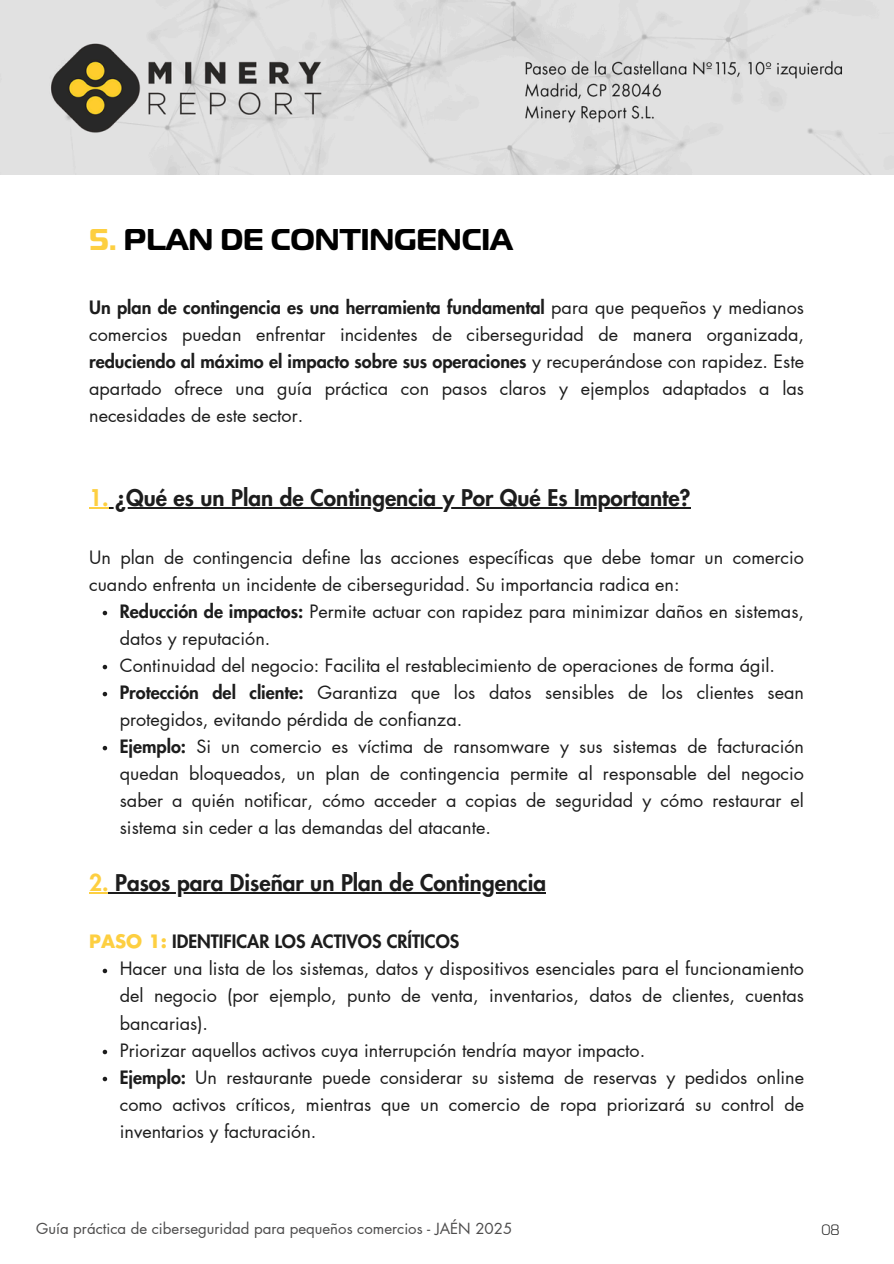
<style>
.page{position:relative;width:894px;height:1264px;background:#fff}
.page>*{position:absolute;margin:0;border:0;box-sizing:border-box;transform-origin:0 0}
.t1{font:700 30px "Magistral";color:#000}
.t2{font:800 22.5px "Futura LT Pro";color:#1d1d1d}
.t3{font:18px/27px "Futura LT Pro";color:#1d1d1d}
.t4{font:15px "Futura LT Pro";color:#4d4c4c}
.t5{font:300 15px "Magistral";color:#1d1d1d}
.s1{color:#fdcf41}
.s2{font-weight:800}
.s3{font-weight:700;color:#fdcf41}
</style>
<div class="page">
<img style="left:0;top:0;width:893px;height:175px">
<svg style="left:89px;top:507px;width:20px;height:1px"></svg>
<hr style="left:109px;top:507px;width:581px;height:1px;background:#1d1d1d">
<svg style="left:103px;top:610px;width:4px;height:5px"></svg>
<svg style="left:103px;top:664px;width:4px;height:5px"></svg>
<svg style="left:103px;top:691px;width:4px;height:5px"></svg>
<svg style="left:103px;top:745px;width:4px;height:5px"></svg>
<svg style="left:89px;top:892px;width:20px;height:1px"></svg>
<hr style="left:109px;top:892px;width:437px;height:1px;background:#1d1d1d">
<svg style="left:103px;top:968px;width:4px;height:5px"></svg>
<svg style="left:103px;top:1049px;width:4px;height:5px"></svg>
<svg style="left:103px;top:1076px;width:4px;height:5px"></svg>
<h1 class="t1" style="left:89px;top:219px;width:425px"><span class="s1">5.</span> PLAN DE CONTINGENCIA</h1>
<p class="t3" style="left:89px;top:294px;width:716px;text-align:justify"><span class="s2">Un plan de contingencia es una herramienta fundamental</span> para que pequeños y medianos comercios puedan enfrentar incidentes de ciberseguridad de manera organizada, <span class="s2">reduciendo al máximo el impacto sobre sus operaciones</span> y recuperándose con rapidez. Este apartado ofrece una guía práctica con pasos claros y ejemplos adaptados a las necesidades de este sector.</p>
<p class="t2" style="left:89px;top:487px;width:602px"><span class="s1">1.</span> ¿Qué es un Plan de Contingencia y Por Qué Es Importante?</p>
<p class="t3" style="left:89px;top:544px;width:716px">Un plan de contingencia define las acciones específicas que debe tomar un comercio cuando enfrenta un incidente de ciberseguridad. Su importancia radica en:</p>
<p class="t3" style="left:120px;top:598px;width:685px"><span class="s2">Reducción de impactos:</span> Permite actuar con rapidez para minimizar daños en sistemas, datos y reputación.<br>Continuidad del negocio: Facilita el restablecimiento de operaciones de forma ágil.<br><span class="s2">Protección del cliente:</span> Garantiza que los datos sensibles de los clientes sean protegidos, evitando pérdida de confianza.<br><span class="s2">Ejemplo:</span> Si un comercio es víctima de ransomware y sus sistemas de facturación quedan bloqueados, un plan de contingencia permite al responsable del negocio saber a quién notificar, cómo acceder a copias de seguridad y cómo restaurar el sistema sin ceder a las demandas del atacante.</p>
<p class="t2" style="left:89px;top:872px;width:458px"><span class="s1">2.</span> Pasos para Diseñar un Plan de Contingencia</p>
<p class="t3" style="left:120px;top:929px;width:685px;text-indent:-31px"><span class="s3">PASO 1:</span> <span class="s2">IDENTIFICAR LOS ACTIVOS CRÍTICOS<br></span>Hacer una lista de los sistemas, datos y dispositivos esenciales para el funcionamiento del negocio (por ejemplo, punto de venta, inventarios, datos de clientes, cuentas bancarias).<br>Priorizar aquellos activos cuya interrupción tendría mayor impacto.<br><span class="s2">Ejemplo:</span> Un restaurante puede considerar su sistema de reservas y pedidos online como activos críticos, mientras que un comercio de ropa priorizará su control de inventarios y facturación.</p>
<p class="t4" style="left:36px;top:1221px;width:477px">Guía práctica de ciberseguridad para pequeños comercios - JAÉN 2025</p>
<p class="t5" style="left:821px;top:1220px;width:20px">08</p>
</div>
